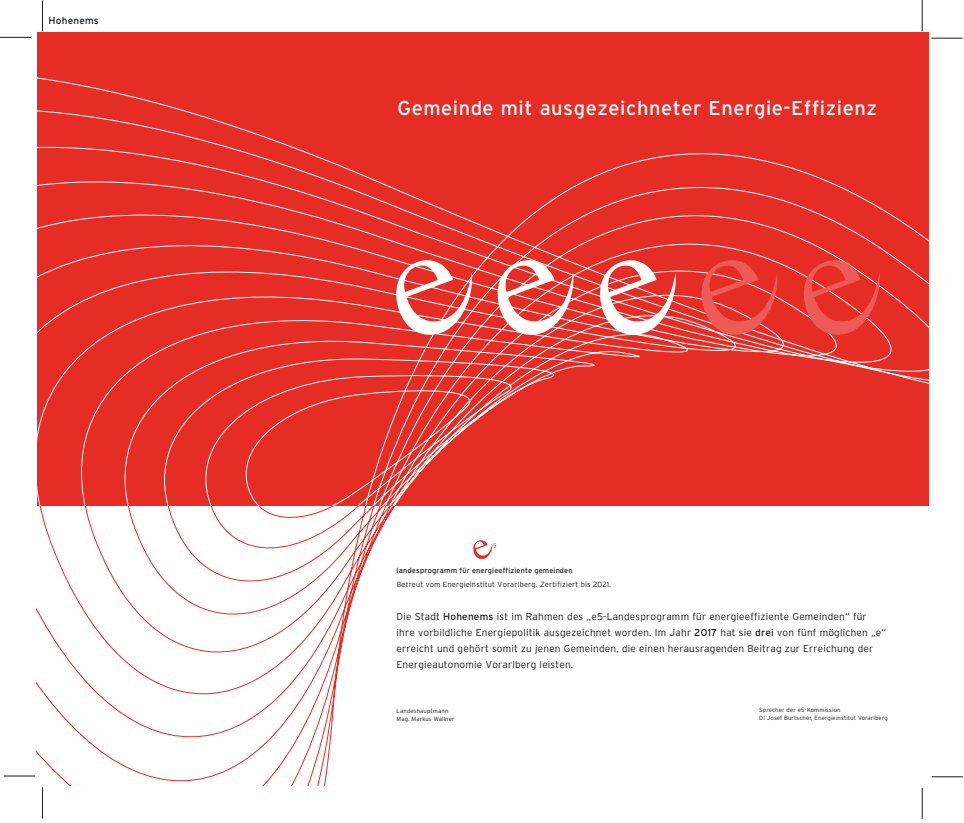
<style>
.page{position:relative;width:964px;height:823px;background:#fff}
.page>*{position:absolute;margin:0;border:0;box-sizing:border-box;transform-origin:0 0}
.t1{font:20px "Interstate";letter-spacing:.03em;color:#fff}
.t2{font:300 10px/16px "Interstate";letter-spacing:.02em;color:#1a1a18}
.t3{font:10px "Interstate";letter-spacing:.02em;color:#1a1a18}
.t4{font:300 7.5px "Interstate";letter-spacing:.02em;color:#1a1a18}
.t5{font:7.3px "Interstate";letter-spacing:.02em;color:#1a1a18}
.t6{font:300 6px/8px "Interstate";letter-spacing:.02em;color:#1a1a18}
.s1{font-size:7.5px}
.s2{font-weight:400}
</style>
<div class="page">
<div style="left:37px;top:32px;width:891px;height:474px;background:#e62d25"></div>
<svg style="left:37px;top:506px;width:358px;height:278px"></svg>
<hr style="left:0;top:37px;width:31px;height:1px;background:#1a1a18">
<hr style="left:931px;top:38px;width:31px;height:1px;background:#1a1a18">
<hr style="left:4px;top:775px;width:31px;height:1px;background:#1a1a18">
<hr style="left:932px;top:776px;width:31px;height:1px;background:#1a1a18">
<hr style="left:922px;top:787px;width:1px;height:31px;background:#1a1a18">
<hr style="left:42px;top:786px;width:1px;height:32px;background:#1a1a18">
<hr style="left:42px;top:0;width:1px;height:31px;background:#1a1a18">
<hr style="left:922px;top:0;width:1px;height:31px;background:#1a1a18">
<svg style="left:473px;top:540px;width:23px;height:19px"></svg>
<svg style="left:396px;top:256px;width:78px;height:83px"></svg>
<svg style="left:494px;top:256px;width:81px;height:83px"></svg>
<svg style="left:596px;top:256px;width:81px;height:83px"></svg>
<svg style="left:698px;top:256px;width:81px;height:83px;background:#e8433c"></svg>
<svg style="left:800px;top:256px;width:81px;height:83px;background:#e83e37"></svg>
<p class="t3" style="left:49px;top:15px;width:52px">Hohenems</p>
<h1 class="t1" style="left:397px;top:97px;width:481px">Gemeinde mit ausgezeichneter Energie-Effizienz</h1>
<p class="t5" style="left:397px;top:566px;width:178px"><span class="s1">landesprogramm</span> für energieeffiziente gemeinden</p>
<p class="t2" style="left:396px;top:608px;width:491px">Die Stadt <span class="s2">Hohenems</span> ist im Rahmen des „e5-Landesprogramm für energieeffiziente Gemeinden“ für ihre vorbildliche Energiepolitik ausgezeichnet worden. Im Jahr <span class="s2">2017</span> hat sie <span class="s2">drei</span> von fünf möglichen „e“ erreicht und gehört somit zu jenen Gemeinden, die einen herausragenden Beitrag zur Erreichung der Energieautonomie Vorarlberg leisten.</p>
<p class="t4" style="left:397px;top:579px;width:216px">Betreut vom Energieinstitut Vorarlberg. Zertifiziert bis 2021.</p>
<p class="t6" style="left:396px;top:706px;width:60px">Landeshauptmann<br>Mag. Markus Wallner</p>
<p class="t6" style="left:759px;top:705px;width:130px">Sprecher der e5-Kommission<br>DI Josef Burtscher, Energieinstitut Vorarlberg</p>
</div>
